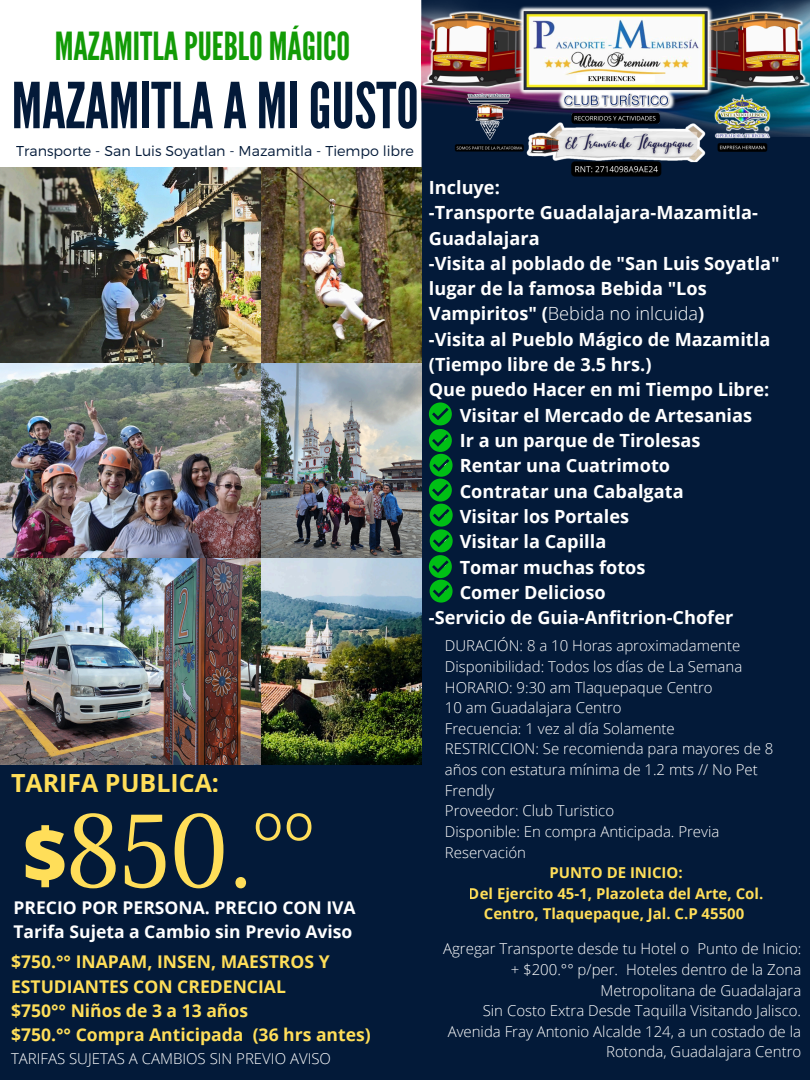
<style>
.page{position:relative;width:810px;height:1080px;background:#fff}
.page>*{position:absolute;margin:0;border:0;box-sizing:border-box;transform-origin:0 0}
.t1{font:106.19px "Singel";color:#ffde59}
.t2{font:63.19px "League Gothic";color:#031a39}
.t3{font:38.69px "League Gothic";color:#129b06}
.t4{font:700 25px "Open Sans";color:#ffde59}
.t5{font:700 18.19px/25.3px "Open Sans";color:#fff}
.t6{font:700 17.56px/24.4px "Open Sans";color:#ffde59}
.t7{font:700 17.56px/24px "Open Sans";color:#fff}
.t8{font:300 15px/20.6px "Open Sans";color:#fff}
.t9{font:700 14.94px/20.6px "Open Sans";color:#ffde59;text-align:center}
.t10{font:300 14.31px "Montserrat";color:#031a39}
.s1{font-family:"Open Sans";font-weight:800;font-size:76px}
.s2{font-weight:300}
</style>
<div class="page">
<div style="left:0;top:760px;width:591px;height:320px;background:#031a39"></div>
<div style="left:421px;top:0;width:389px;height:1080px;background:#031a39"></div>
<img style="left:261px;top:168px;width:160px;height:597px">
<img style="left:0;top:168px;width:261px;height:597px">
<svg style="left:429px;top:402px;width:24px;height:201px"></svg>
<img style="left:421px;top:0;width:389px;height:179px">
<h3 class="t3" style="left:55px;top:24px;width:297px">MAZAMITLAPUEBLO MÁGICO</h3>
<h2 class="t2" style="left:12px;top:69px;width:409px">MAZAMITLAA MIGUSTO</h2>
<p class="t10" style="left:16px;top:142px;width:399px">Transporte - San Luis Soyatlan - Mazamitla - Tiempo libre</p>
<h3 class="t4" style="left:11px;top:765px;width:210px">TARIFA PUBLICA:</h3>
<h1 class="t1" style="left:23px;top:787px;width:293px"><span class="s1">$</span>850.°°</h1>
<p class="t7" style="left:13px;top:895px;width:344px">PRECIO POR PERSONA. PRECIO CON IVA<br>Tarifa Sujeta a Cambio sin Previo Aviso</p>
<h5 class="t6" style="left:11px;top:949px;width:361px">$750.°° INAPAM, INSEN, MAESTROS Y<br>ESTUDIANTES CON CREDENCIAL<br>$750°° Niños de 3 a 13 años<br>$750.°° Compra Anticipada (36 hrs antes)</h5>
<p class="t8" style="left:11px;top:1048px;width:322px">TARIFAS SUJETAS A CAMBIOS SIN PREVIO AVISO</p>
<h6 class="t5" style="left:429px;top:174px;width:352px">Incluye:<br>-Transporte Guadalajara-Mazamitla-<br>Guadalajara<br>-Visita al poblado de "San Luis Soyatla" lugar de la famosa Bebida "Los<br>Vampiritos" (<span class="s2">Bebida no inlcuida</span>)<br>-Visita al Pueblo Mágico de Mazamitla (Tiempo libre de 3.5 hrs.)<br>Que puedo Hacer en mi Tiempo Libre:</h6>
<h6 class="t5" style="left:460px;top:402px;width:294px">Visitar el Mercado de Artesanias</h6>
<h6 class="t5" style="left:460px;top:427px;width:242px">Ir a un parque de Tirolesas</h6>
<h6 class="t5" style="left:460px;top:453px;width:212px">Rentar una Cuatrimoto</h6>
<h6 class="t5" style="left:460px;top:478px;width:225px">Contratar una Cabalgata</h6>
<h6 class="t5" style="left:460px;top:503px;width:171px">Visitar los Portales</h6>
<h6 class="t5" style="left:460px;top:529px;width:148px">Visitar la Capilla</h6>
<h6 class="t5" style="left:460px;top:554px;width:187px">Tomar muchas fotos</h6>
<h6 class="t5" style="left:460px;top:579px;width:148px">Comer Delicioso</h6>
<h5 class="t5" style="left:429px;top:604px;width:306px">-Servicio de Guia-Anfitrion-Chofer</h5>
<p class="t8" style="left:445px;top:635px;width:297px">DURACIÓN: 8 a 10 Horas aproximadamente</p>
<p class="t8" style="left:445px;top:656px;width:299px">Disponibilidad: Todos los días de La Semana</p>
<p class="t8" style="left:445px;top:676px;width:269px">HORARIO: 9:30 am Tlaquepaque Centro</p>
<p class="t8" style="left:445px;top:697px;width:178px">10 am Guadalajara Centro</p>
<p class="t8" style="left:445px;top:718px;width:231px">Frecuencia: 1 vez al día Solamente</p>
<p class="t8" style="left:445px;top:738px;width:330px">RESTRICCION: Se recomienda para mayores de 8 años con estatura mínima de 1.2 mts // No Pet<br>Frendly</p>
<p class="t8" style="left:445px;top:800px;width:171px">Proveedor: Club Turistico</p>
<p class="t8" style="left:445px;top:821px;width:276px">Disponible: En compra Anticipada. Previa<br>Reservación</p>
<p class="t9" style="left:469px;top:862px;width:296px">PUNTO DE INICIO:<br>Del Ejercito 45-1, Plazoleta del Arte, Col.<br>Centro, Tlaquepaque, Jal. C.P 45500</p>
<p class="t8" style="left:443px;top:938px;width:360px">Agregar Transporte desde tu Hotel o Punto de Inicio:</p>
<p class="t8" style="left:511px;top:959px;width:292px;text-align:right">+ $200.°° p/per. Hoteles dentro de la Zona<br>Metropolitana de Guadalajara</p>
<p class="t8" style="left:448px;top:1000px;width:355px;text-align:right">Sin Costo Extra Desde Taquilla Visitando Jalisco.<br>Avenida Fray Antonio Alcalde 124, a un costado de la<br>Rotonda, Guadalajara Centro</p>
</div>
